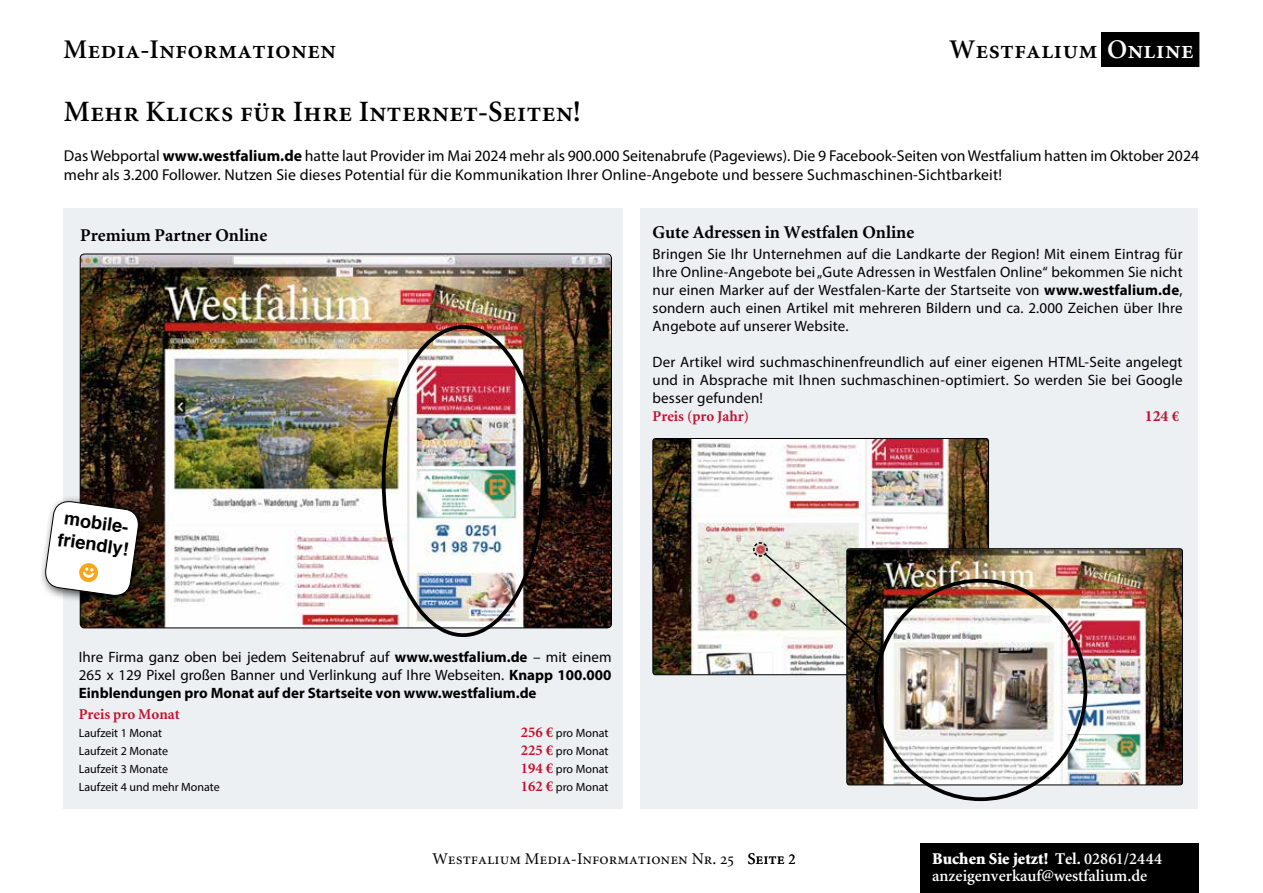
<style>
.page{position:relative;width:1263px;height:893px;background:#fff}
.page>*{position:absolute;margin:0;border:0;box-sizing:border-box;transform-origin:0 0}
.t1{font:29.55px "Minion Semibold SC";color:#000}
.t2{font:27px "Minion Semibold SC";letter-spacing:.005em;color:#000}
.t3{font:700 18.15px/21.9px "Helvetica";color:#000}
.t4{font:700 18px "Minion";color:#000}
.t5{font:600 16.5px/17.7px "Minion";color:#fff}
.t6{font:16.5px "Minion Regular SC";color:#000}
.t7{font:15.75px/19.5px "Myriad Pro";color:#000}
.t8{font:700 15.75px "Minion Pro";color:#c4122f}
.t9{font:15px/18px "Myriad Pro";letter-spacing:.01em;color:#000;text-align:justify}
.t10{font:700 15px "Minion";color:#c4122f}
.t11{font:12px "Myriad Pro";color:#000}
.s1{color:#fff}
.s2{font-weight:700}
.s3{font-family:"Minion";font-weight:700;font-size:15px;color:#c4122f}
.s4{font-family:"Minion Pro";font-weight:700;font-size:15px;color:#c4122f}
.s5{font-size:15px}
.s6{font-family:"Minion";font-size:15px}
.s7{font-weight:900}
</style>
<div class="page">
<div style="left:920px;top:843px;width:278px;height:50px;background:#000"></div>
<div style="left:63px;top:208px;width:559px;height:601px;background:#ecf0f3"></div>
<div style="left:640px;top:208px;width:558px;height:601px;background:#ecf0f3"></div>
<img style="left:80px;top:254px;width:531px;height:374px">
<img style="left:653px;top:438px;width:334px;height:237px">
<div style="left:653px;top:438px;width:336px;height:237px;border:1px solid #000;border-radius:3px"></div>
<img style="left:847px;top:550px;width:334px;height:235px">
<div style="left:847px;top:548px;width:336px;height:237px;border:1px solid #000;border-radius:3px"></div>
<img style="left:752px;top:541px;width:131px;height:117px">
<div style="left:1101px;top:33px;width:98px;height:34px;background:#000"></div>
<div style="left:39px;top:495px;width:112px;height:113px;background:#000;opacity:.75"></div>
<svg style="left:44px;top:500px;width:96px;height:97px"></svg>
<h2 class="t2" style="left:63px;top:36px;width:274px">Media-Informationen</h2>
<h2 class="t2" style="left:949px;top:36px;width:245px">Westfalium <span class="s1">Online</span></h2>
<h1 class="t1" style="left:64px;top:96px;width:519px">Mehr Klicks für Ihre Internet-Seiten!</h1>
<p class="t7" style="left:64px;top:145px;width:1137px">Das Webportal <span class="s2">www.westfalium.de</span> hatte laut Provider im Mai 2024 mehr als 900.000 Seitenabrufe (Pageviews). Die 9 Facebook-Seiten von Westfalium hatten im Oktober 2024 mehr als 3.200 Follower. Nutzen Sie dieses Potential für die Kommunikation Ihrer Online-Angebote und bessere Suchmaschinen-Sichtbarkeit!</p>
<p class="t4" style="left:80px;top:226px;width:188px">Premium Partner Online</p>
<p class="t3" style="left:62px;top:507px;width:73px;rotate:8deg">mobile&shy;friendly!</p>
<p class="t9" style="left:79px;top:648px;width:534px">Ihre Firma ganz oben bei jedem Seitenabruf auf <span class="s2">www.westfalium.de</span> – mit einem 265 x 129 Pixel großen Banner und Verlinkung auf Ihre Webseiten. <span class="s2">Knapp 100.000<br>Einblendungen pro Monat auf der Startseite von www.westfalium.de</span></p>
<p class="t10" style="left:79px;top:707px;width:102px">Preis pro Monat</p>
<p class="t11" style="left:79px;top:726px;width:85px">Laufzeit 1 Monat</p>
<p class="t11" style="left:521px;top:726px;width:89px"><span class="s3">256</span> <span class="s4">€</span> pro Monat</p>
<p class="t11" style="left:79px;top:744px;width:91px">Laufzeit 2 Monate</p>
<p class="t11" style="left:521px;top:744px;width:89px"><span class="s3">225</span> <span class="s4">€</span> pro Monat</p>
<p class="t11" style="left:79px;top:762px;width:91px">Laufzeit 3 Monate</p>
<p class="t11" style="left:521px;top:762px;width:89px"><span class="s3">194</span> <span class="s4">€</span> pro Monat</p>
<p class="t11" style="left:79px;top:780px;width:142px">Laufzeit 4 und mehr Monate</p>
<p class="t11" style="left:521px;top:780px;width:89px"><span class="s3">162</span> <span class="s4">€</span> pro Monat</p>
<p class="t4" style="left:653px;top:223px;width:263px">Gute Adressen in Westfalen Online</p>
<p class="t9" style="left:653px;top:245px;width:531px">Bringen Sie Ihr Unternehmen auf die Landkarte der Region! Mit einem Eintrag für Ihre Online-Angebote bei „Gute Adressen in Westfalen Online“ bekommen Sie nicht nur einen Marker auf der Westfalen-Karte der Startseite von <span class="s2">www.westfalium.de</span>, sondern auch einen Artikel mit mehreren Bildern und ca. 2.000 Zeichen über Ihre Angebote auf unserer Website.</p>
<p class="t9" style="left:653px;top:353px;width:531px">Der Artikel wird suchmaschinenfreundlich auf einer eigenen HTML-Seite angelegt und in Absprache mit Ihnen suchmaschinen-optimiert. So werden Sie bei Google besser gefunden!</p>
<p class="t10" style="left:653px;top:409px;width:98px">Preis (pro Jahr)</p>
<p class="t8" style="left:1145px;top:405px;width:36px">124 <span class="s5">€</span></p>
<p class="t6" style="left:432px;top:850px;width:365px">Westfalium Media-Informationen Nr. 25 Seite <span class="s6">2</span></p>
<p class="t5" style="left:932px;top:850px;width:231px"><span class="s7">Buchen Sie jetzt!</span> <span class="s2">Tel.</span> 02861/2444 anzeigenverkauf@westfalium.de</p>
</div>
